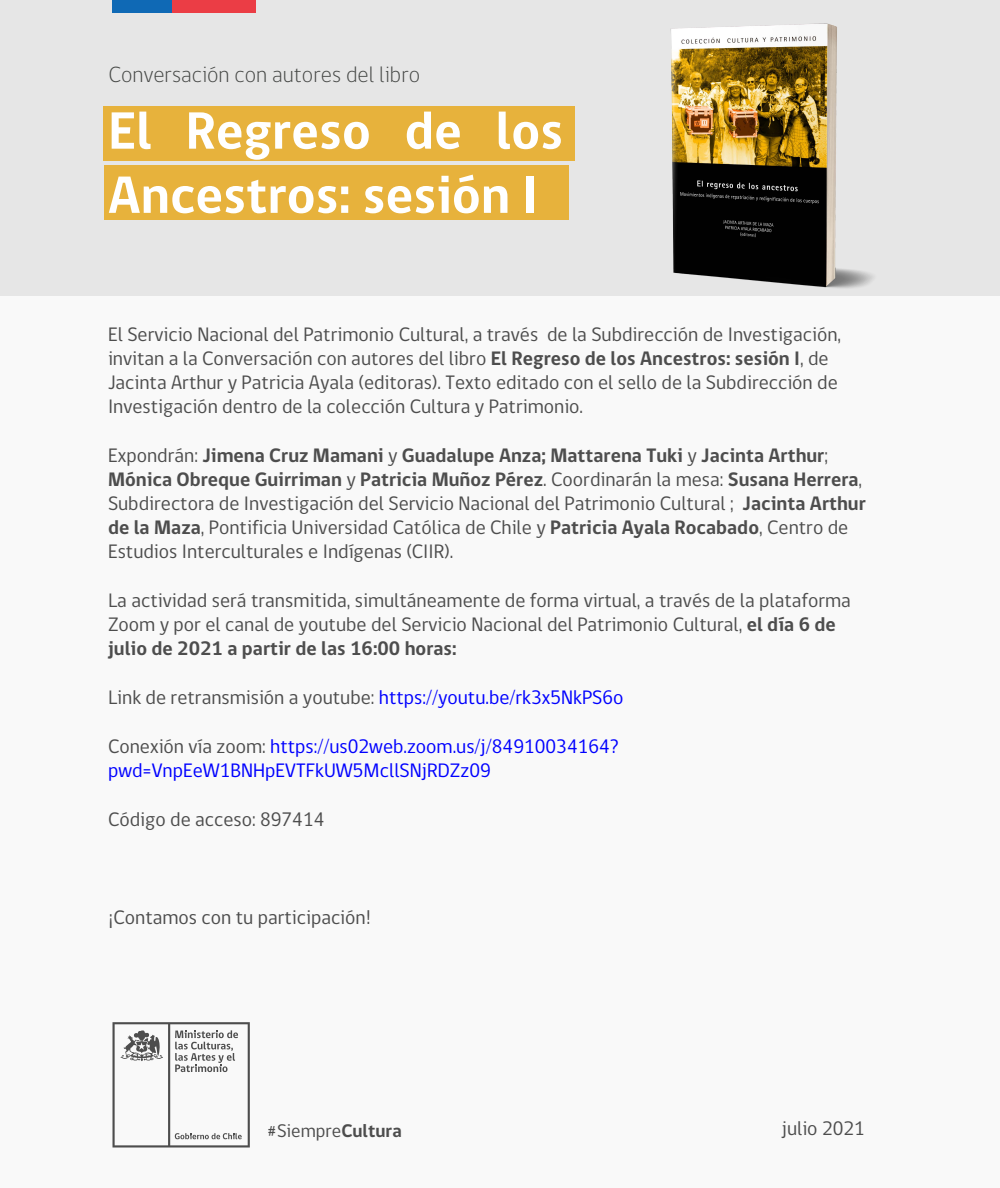
<style>
.page{position:relative;width:1000px;height:1188px;background:#f9f9f9}
.page>*{position:absolute;margin:0;border:0;box-sizing:border-box;transform-origin:0 0}
.t1{font:700 53.75px/64.1px "gob CL";color:#fff}
.t2{font:300 22.5px "gob CL";color:#454745}
.t3{font:20px/24px "gob CL";color:#4d4d4d}
.t4{font:20px/24px "gob CL";color:#00f}
.t5{font:18.75px "gob CL";color:#4d4d4d}
.s1{font-weight:700}
.s2{color:#00f}
.s3{color:#4d4d4d}
</style>
<div class="page">
<div style="left:0;top:0;width:1000px;height:295px;background:#e6e6e6"></div>
<svg style="left:113px;top:1022px;width:137px;height:125px"></svg>
<div style="left:112px;top:0;width:144px;height:13px;background:#eb3d45"></div>
<div style="left:112px;top:0;width:60px;height:13px;background:#0f69b5"></div>
<div style="left:103px;top:106px;width:431px;height:55px;background:#e7b23c"></div>
<div style="left:104px;top:166px;width:430px;height:54px;background:#e7b23c"></div>
<img style="left:534px;top:23px;width:465px;height:273px">
<p class="t2" style="left:109px;top:59px;width:313px">Conversación con autores del libro</p>
<h1 class="t1" style="left:108px;top:100px;width:457px">El Regreso de los<br>Ancestros: sesión I</h1>
<p class="t3" style="left:108px;top:322px;width:735px">El Servicio Nacional del Patrimonio Cultural, a través de la Subdirección de Investigación, invitan a la Conversación con autores del libro <span class="s1">El Regreso de los Ancestros: sesión I</span>, de Jacinta Arthur y Patricia Ayala (editoras). Texto editado con el sello de la Subdirección de Investigación dentro de la colección Cultura y Patrimonio.</p>
<p class="t3" style="left:108px;top:443px;width:759px">Expondrán: <span class="s1">Jimena Cruz Mamani</span> y <span class="s1">Guadalupe Anza; Mattarena Tuki</span> y <span class="s1">Jacinta Arthur</span>; <span class="s1">Mónica Obreque Guirriman</span> y <span class="s1">Patricia Muñoz Pérez</span>. Coordinarán la mesa: <span class="s1">Susana Herrera</span>, Subdirectora de Investigación del Servicio Nacional del Patrimonio Cultural ; <span class="s1">Jacinta Arthur de la Maza</span>, Pontificia Universidad Católica de Chile y <span class="s1">Patricia Ayala Rocabado</span>, Centro de Estudios Interculturales e Indígenas (CIIR).</p>
<p class="t3" style="left:108px;top:588px;width:744px">La actividad será transmitida, simultáneamente de forma virtual, a través de la plataforma<br>Zoom y por el canal de youtube del Servicio Nacional del Patrimonio Cultural, <span class="s1">el día 6 de julio de 2021 a partir de las 16:00 horas:</span></p>
<p class="t3" style="left:108px;top:685px;width:517px">Link de retransmisión a youtube: <span class="s2">https://youtu.be/rk3x5NkPS6o</span></p>
<p class="t4" style="left:108px;top:734px;width:512px"><span class="s3">Conexión vía zoom:</span> https://us02web.zoom.us/j/84910034164? pwd=VnpEeW1BNHpEVTFkUW5McllSNjRDZz09</p>
<p class="t3" style="left:108px;top:807px;width:218px">Código de acceso: 897414</p>
<p class="t3" style="left:108px;top:905px;width:265px">¡Contamos con tu participación!</p>
<p class="t5" style="left:267px;top:1118px;width:136px">#Siempre<span class="s1">Cultura</span></p>
<p class="t3" style="left:782px;top:1116px;width:85px">julio 2021</p>
</div>
